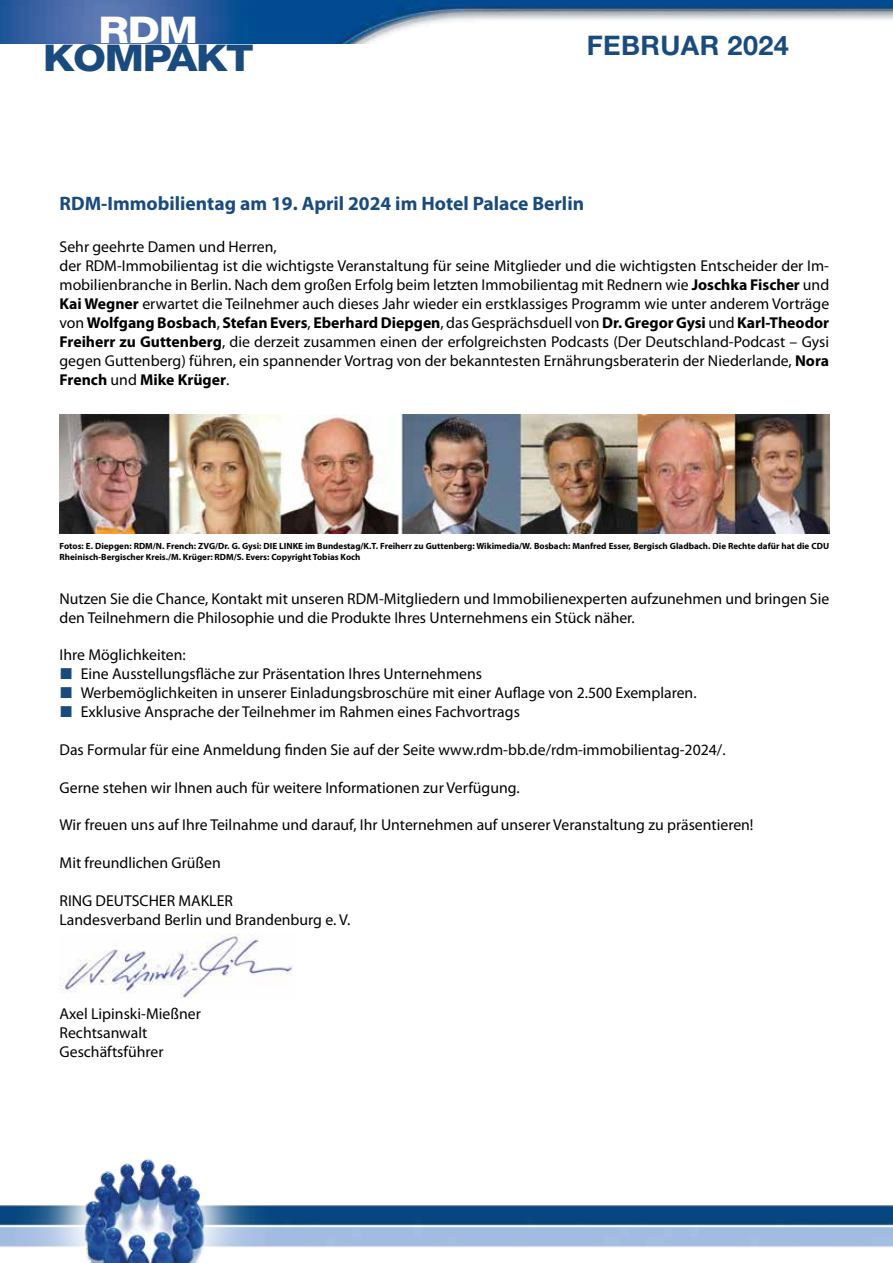
<style>
.page{position:relative;width:893px;height:1263px;background:#fff}
.page>*{position:absolute;margin:0;border:0;box-sizing:border-box;transform-origin:0 0}
.t1{font:800 36.9px "Helvetica Neue LT Std";letter-spacing:-.03em;color:#1a4b7e;scale:1.15 1}
.t2{font:800 36.9px "Helvetica Neue LT Std";color:#fff;scale:1.15 1}
.t3{font:700 27px "Helvetica Neue LT Std";letter-spacing:.015em;color:#1a4b7e}
.t4{font:700 19.5px "Myriad Pro";color:#1a4b7e}
.t5{font:15.75px/18.9px "Myriad Pro";color:#000}
.t6{font:700 9px/10.8px "Myriad Pro";color:#000}
.s1{font-weight:700}
.s2{color:#1a4b7e}
</style>
<div class="page">
<img style="left:0;top:1158px;width:893px;height:105px">
<img style="left:0;top:0;width:893px;height:43px">
<img style="left:60px;top:415px;width:769px;height:118px">
<img style="left:60px;top:933px;width:233px;height:65px">
<h1 class="t2" style="left:99px;top:8px;width:88px">RDM</h1>
<h1 class="t1" style="left:43px;top:36px;width:185px">KOMPAKT</h1>
<h2 class="t3" style="left:587px;top:28px;width:204px">FEBRUAR 2024</h2>
<p class="t4" style="left:60px;top:191px;width:526px">RDM-Immobilientag am 19. April 2024 im Hotel Palace Berlin</p>
<p class="t5" style="left:60px;top:237px;width:771px">Sehr geehrte Damen und Herren,<br>der RDM-Immobilientag ist die wichtigste Veranstaltung für seine Mitglieder und die wichtigsten Entscheider der Im&shy;mobilienbranche in Berlin. Nach dem großen Erfolg beim letzten Immobilientag mit Rednern wie <span class="s1">Joschka Fischer</span> und <span class="s1">Kai Wegner</span> erwartet die Teilnehmer auch dieses Jahr wieder ein erstklassiges Programm wie unter anderem Vorträge von <span class="s1">Wolfgang Bosbach</span>, <span class="s1">Stefan Evers</span>, <span class="s1">Eberhard Diepgen</span>, das Gesprächsduell von <span class="s1">Dr. Gregor Gysi</span> und <span class="s1">Karl-Theodor Freiherr zu Guttenberg</span>, die derzeit zusammen einen der erfolgreichsten Podcasts (Der Deutschland-Podcast – Gysi gegen Guttenberg) führen, ein spannender Vortrag von der bekanntesten Ernährungsberaterin der Niederlande, <span class="s1">Nora French</span> und <span class="s1">Mike Krüger</span>.</p>
<p class="t6" style="left:60px;top:540px;width:771px">Fotos: E. Diepgen: RDM/N. French: ZVG/Dr. G. Gysi: DIE LINKE im Bundestag/K.T. Freiherr zu Guttenberg: Wikimedia/W. Bosbach: Manfred Esser, Bergisch Gladbach. Die Rechte dafür hat die CDU<br>Rheinisch-Bergischer Kreis./M. Krüger: RDM/S. Evers: Copyright Tobias Koch</p>
<p class="t5" style="left:60px;top:589px;width:771px">Nutzen Sie die Chance, Kontakt mit unseren RDM-Mitgliedern und Immobilienexperten aufzunehmen und bringen Sie den Teilnehmern die Philosophie und die Produkte Ihres Unternehmens ein Stück näher.</p>
<p class="t5" style="left:60px;top:645px;width:128px">Ihre Möglichkeiten:</p>
<p class="t5" style="left:60px;top:664px;width:424px"><span class="s2">■</span> Eine Ausstellungsfläche zur Präsentation Ihres Unternehmens</p>
<p class="t5" style="left:60px;top:683px;width:639px"><span class="s2">■</span> Werbemöglichkeiten in unserer Einladungsbroschüre mit einer Auflage von 2.500 Exemplaren.</p>
<p class="t5" style="left:60px;top:702px;width:462px"><span class="s2">■</span> Exklusive Ansprache der Teilnehmer im Rahmen eines Fachvortrags</p>
<p class="t5" style="left:60px;top:740px;width:668px">Das Formular für eine Anmeldung finden Sie auf der Seite www.rdm-bb.de/rdm-immobilientag-2024/.</p>
<p class="t5" style="left:60px;top:778px;width:462px">Gerne stehen wir Ihnen auch für weitere Informationen zur Verfügung.</p>
<p class="t5" style="left:60px;top:815px;width:696px">Wir freuen uns auf Ihre Teilnahme und darauf, Ihr Unternehmen auf unserer Veranstaltung zu präsentieren!</p>
<p class="t5" style="left:60px;top:853px;width:163px">Mit freundlichen Grüßen</p>
<p class="t5" style="left:60px;top:891px;width:292px">RING DEUTSCHER MAKLER<br>Landesverband Berlin und Brandenburg e. V.</p>
<p class="t5" style="left:60px;top:1004px;width:143px">Axel Lipinski-Mießner<br>Rechtsanwalt<br>Geschäftsführer</p>
</div>
